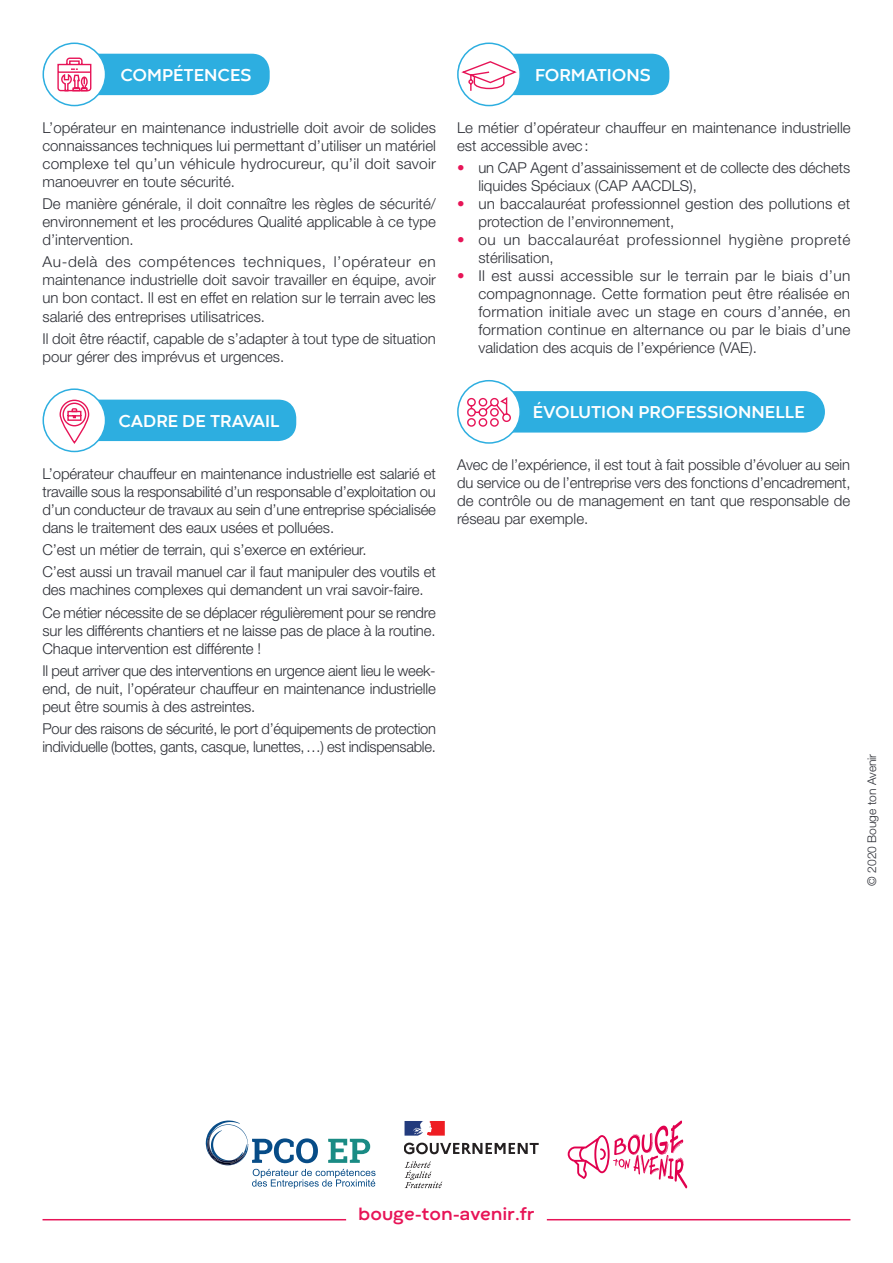
<style>
.page{position:relative;width:893px;height:1263px;background:#fff}
.page>*{position:absolute;margin:0;border:0;box-sizing:border-box;transform-origin:0 0}
.t1{font:700 18px "Codec Warm";color:#fff}
.t2{font:700 18px "Codec Warm";color:#e71457}
.texte_courant{font:300 15px/18px "Helvetica Neue LT Std";letter-spacing:-.005em;color:#2c2e35;text-align:justify}
.texte_courant-2{font:300 15px/18px "Helvetica Neue LT Std";letter-spacing:.035em;color:#2c2e35}
.t3{font:300 12px "Helvetica Neue LT Std";color:#2c2e35}
.s1{color:#e71457}
</style>
<div class="page">
<hr style="left:43px;top:1219px;width:303px;height:1px;background:#e71457">
<hr style="left:547px;top:1219px;width:303px;height:1px;background:#e71457">
<svg style="left:206px;top:1120px;width:170px;height:68px"></svg>
<svg style="left:568px;top:1120px;width:119px;height:68px"></svg>
<svg style="left:404px;top:1142px;width:135px;height:12px"></svg>
<svg style="left:405px;top:1161px;width:37px;height:27px"></svg>
<svg style="left:405px;top:1121px;width:40px;height:14px"></svg>
<div style="left:43px;top:54px;width:227px;height:41px;background:#2daee0;border-radius:18px"></div>
<div style="left:43px;top:43px;width:63px;height:63px;background:#fff;border-radius:50%"></div>
<div style="left:43px;top:43px;width:63px;height:63px;border:2px solid #2daee0;border-radius:50%"></div>
<svg style="left:57px;top:57px;width:35px;height:35px"></svg>
<div style="left:43px;top:400px;width:253px;height:41px;background:#2daee0;border-radius:18px"></div>
<div style="left:43px;top:389px;width:63px;height:62px;background:#fff;border-radius:50%"></div>
<div style="left:43px;top:388px;width:63px;height:64px;border:2px solid #2daee0;border-radius:50%"></div>
<svg style="left:59px;top:399px;width:31px;height:45px"></svg>
<div style="left:458px;top:54px;width:211px;height:41px;background:#2daee0;border-radius:18px"></div>
<div style="left:458px;top:43px;width:62px;height:63px;background:#fff;border-radius:50%"></div>
<div style="left:457px;top:43px;width:64px;height:63px;border:2px solid #2daee0;border-radius:50%"></div>
<svg style="left:459px;top:60px;width:60px;height:32px"></svg>
<div style="left:458px;top:391px;width:367px;height:42px;background:#2daee0;border-radius:21px"></div>
<div style="left:458px;top:381px;width:62px;height:62px;background:#fff;border-radius:50%"></div>
<div style="left:457px;top:380px;width:64px;height:64px;border:2px solid #2daee0;border-radius:50%"></div>
<svg style="left:467px;top:397px;width:44px;height:30px"></svg>
<p class="t1" style="left:120px;top:63px;width:133px">COMPÉTENCES</p>
<p class="texte_courant" style="left:43px;top:118px;width:395px">L’opérateur en maintenance industrielle doit avoir de solides connaissances techniques lui permettant d’utiliser un matériel complexe tel qu’un véhicule hydrocureur, qu’il doit savoir manoeuvrer en toute sécurité.</p>
<p class="texte_courant" style="left:43px;top:195px;width:395px">De manière générale, il doit connaître les règles de sécurité/ environnement et les procédures Qualité applicable à ce type d’intervention.</p>
<p class="texte_courant" style="left:43px;top:253px;width:395px">Au-delà des compétences techniques, l’opérateur en maintenance industrielle doit savoir travailler en équipe, avoir un bon contact. Il est en effet en relation sur le terrain avec les salarié des entreprises utilisatrices.</p>
<p class="texte_courant" style="left:43px;top:329px;width:395px">Il doit être réactif, capable de s’adapter à tout type de situation pour gérer des imprévus et urgences.</p>
<p class="t1" style="left:118px;top:409px;width:163px">CADRE DE TRAVAIL</p>
<p class="texte_courant" style="left:43px;top:464px;width:395px">L’opérateur chauffeur en maintenance industrielle est salarié et travaille sous la responsabilité d’un responsable d’exploitation ou d’un conducteur de travaux au sein d’une entreprise spécialisée dans le traitement des eaux usées et polluées.</p>
<p class="texte_courant" style="left:43px;top:540px;width:326px">C’est un métier de terrain, qui s’exerce en extérieur.</p>
<p class="texte_courant" style="left:43px;top:563px;width:395px">C’est aussi un travail manuel car il faut manipuler des voutils et des machines complexes qui demandent un vrai savoir-faire.</p>
<p class="texte_courant" style="left:43px;top:603px;width:395px">Ce métier nécessite de se déplacer régulièrement pour se rendre sur les différents chantiers et ne laisse pas de place à la routine.<br>Chaque intervention est différente !</p>
<p class="texte_courant" style="left:43px;top:661px;width:395px">Il peut arriver que des interventions en urgence aient lieu le week&shy;end, de nuit, l’opérateur chauffeur en maintenance industrielle peut être soumis à des astreintes.</p>
<p class="texte_courant" style="left:43px;top:719px;width:395px">Pour des raisons de sécurité, le port d’équipements de protection individuelle (bottes, gants, casque, lunettes,…) est indispensable.</p>
<p class="t1" style="left:535px;top:63px;width:118px">FORMATIONS</p>
<p class="texte_courant" style="left:457px;top:118px;width:395px">Le métier d’opérateur chauffeur en maintenance industrielle est accessible avec:</p>
<p class="texte_courant" style="left:478px;top:159px;width:373px;text-indent:-21px"><span class="s1">•</span> un CAP Agent d’assainissement et de collecte des déchets liquides Spéciaux (CAP AACDLS),</p>
<p class="texte_courant" style="left:478px;top:195px;width:374px;text-indent:-21px"><span class="s1">•</span> un baccalauréat professionnel gestion des pollutions et protection de l’environnement,</p>
<p class="texte_courant-2" style="left:478px;top:231px;width:374px;text-indent:-21px"><span class="s1">•</span> ou un baccalauréat professionnel hygiène propreté stérilisation,</p>
<p class="texte_courant" style="left:478px;top:267px;width:374px;text-indent:-21px"><span class="s1">•</span> Il est aussi accessible sur le terrain par le biais d’un compagnonnage. Cette formation peut être réalisée en formation initiale avec un stage en cours d’année, en formation continue en alternance ou par le biais d’une validation des acquis de l’expérience (VAE).</p>
<p class="t1" style="left:533px;top:401px;width:273px">ÉVOLUTION PROFESSIONNELLE</p>
<p class="texte_courant" style="left:457px;top:456px;width:395px">Avec de l’expérience, il est tout à fait possible d’évoluer au sein du service ou de l’entreprise vers des fonctions d’encadrement, de contrôle ou de management en tant que responsable de réseau par exemple.</p>
<p class="t3" style="left:864px;top:886px;width:133px;rotate:-90deg">© 2020 Bouge ton Avenir</p>
<p class="t2" style="left:358px;top:1203px;width:178px">bouge-ton-avenir.fr</p>
</div>
